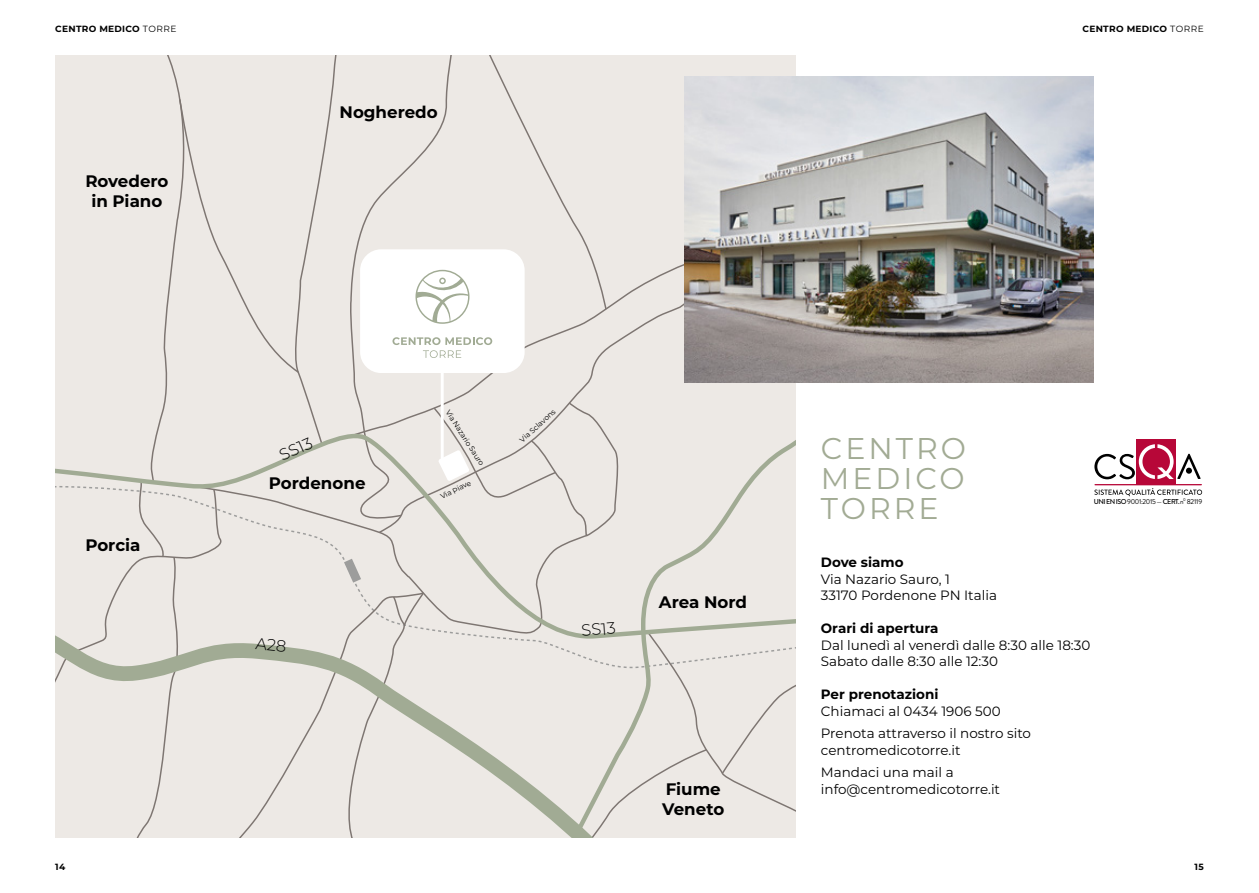
<style>
.page{position:relative;width:1259px;height:893px;background:#fff}
.page>*{position:absolute;margin:0;border:0;box-sizing:border-box;transform-origin:0 0}
.t1{font:30px/30px "Montserrat";letter-spacing:.1em;color:#a2ab94;text-align:justify}
.t2{font:700 16.65px/20px "Montserrat";color:#000;text-align:center}
.t3{font:300 16.35px "Montserrat";color:#000}
.t4{font:13.5px/16.5px "Montserrat";color:#000}
.t5{font:700 13.5px "Montserrat";color:#000}
.t6{font:700 9px "Montserrat";letter-spacing:.03em;color:#000}
.t7{font:7.35px "Montserrat";color:#000}
.t8{font:7.05px "Brandon Grotesque";letter-spacing:-.05em;color:#000}
.s1{font-weight:400}
.s2{font-weight:500}
</style>
<div class="page">
<div style="left:55px;top:55px;width:740px;height:783px;background:#ede9e5"></div>
<svg style="left:364px;top:175px;width:206px;height:255px"></svg>
<svg style="left:157px;top:55px;width:21px;height:375px"></svg>
<svg style="left:178px;top:55px;width:186px;height:375px"></svg>
<svg style="left:400px;top:55px;width:203px;height:256px"></svg>
<svg style="left:432px;top:402px;width:139px;height:28px"></svg>
<svg style="left:55px;top:641px;width:516px;height:197px"></svg>
<svg style="left:55px;top:430px;width:516px;height:211px"></svg>
<svg style="left:571px;top:293px;width:224px;height:545px"></svg>
<hr style="left:441px;top:365px;width:3px;height:95px;background:#fff">
<div style="left:360px;top:249px;width:164px;height:124px;background:#fff;border-radius:21px"></div>
<svg style="left:415px;top:270px;width:54px;height:54px"></svg>
<svg style="left:392px;top:337px;width:100px;height:21px"></svg>
<img style="left:685px;top:77px;width:408px;height:306px">
<svg style="left:1094px;top:488px;width:108px;height:8px"></svg>
<hr style="left:1095px;top:484px;width:106px;height:1px;background:#b70738">
<div style="left:1136px;top:439px;width:40px;height:46px;background:#b70738"></div>
<svg style="left:1094px;top:444px;width:106px;height:35px"></svg>
<svg style="left:255px;top:638px;width:31px;height:14px"></svg>
<p class="t6" style="left:55px;top:22px;width:123px">CENTRO MEDICO <span class="s1">TORRE</span></p>
<p class="t6" style="left:1082px;top:22px;width:123px">CENTRO MEDICO <span class="s1">TORRE</span></p>
<p class="t2" style="left:85px;top:171px;width:85px">Rovedero in Piano</p>
<p class="t2" style="left:85px;top:534px;width:57px">Porcia</p>
<p class="t2" style="left:339px;top:102px;width:100px">Nogheredo</p>
<p class="t3" style="left:276px;top:446px;width:36px;rotate:-24deg">SS13</p>
<p class="t2" style="left:269px;top:473px;width:98px">Pordenone</p>
<p class="t7" style="left:452px;top:407px;width:66px;rotate:58deg">Via Nazario Sauro</p>
<p class="t7" style="left:439px;top:492px;width:35px;rotate:-26deg">Via Piave</p>
<p class="t7" style="left:517px;top:437px;width:47px;rotate:-42deg">Via Sclavons</p>
<p class="t3" style="left:580px;top:619px;width:36px;rotate:-4deg">SS13</p>
<p class="t2" style="left:659px;top:591px;width:89px">Area Nord</p>
<p class="t2" style="left:662px;top:778px;width:64px;text-align:left">Fiume<br>Veneto</p>
<h1 class="t1" style="left:821px;top:432px;width:147px">CENTRO MEDICO TORRE</h1>
<p class="t8" style="left:1093px;top:496px;width:110px"><span class="s2">UNI EN ISO</span> 9001:2015—<span class="s2">CERT.</span> n<sup>0</sup> 82119</p>
<p class="t5" style="left:821px;top:553px;width:84px">Dove siamo</p>
<p class="t4" style="left:821px;top:570px;width:178px">Via Nazario Sauro, 1<br>33170 Pordenone PN Italia</p>
<p class="t5" style="left:821px;top:619px;width:119px">Orari di apertura</p>
<p class="t4" style="left:821px;top:636px;width:271px">Dal lunedì al venerdì dalle 8:30 alle 18:30<br>Sabato dalle 8:30 alle 12:30</p>
<p class="t5" style="left:821px;top:685px;width:119px">Per prenotazioni</p>
<p class="t4" style="left:821px;top:699px;width:212px;line-height:22.5px">Chiamaci al 0434 1906 500<br>Prenota attraverso il nostro sito</p>
<p class="t4" style="left:821px;top:738px;width:141px;line-height:22.5px">centromedicotorre.it<br>Mandaci una mail a</p>
<p class="t4" style="left:821px;top:780px;width:181px">info@centromedicotorre.it</p>
<p class="t6" style="left:55px;top:860px;width:11px">14</p>
<p class="t6" style="left:1194px;top:860px;width:11px">15</p>
</div>
